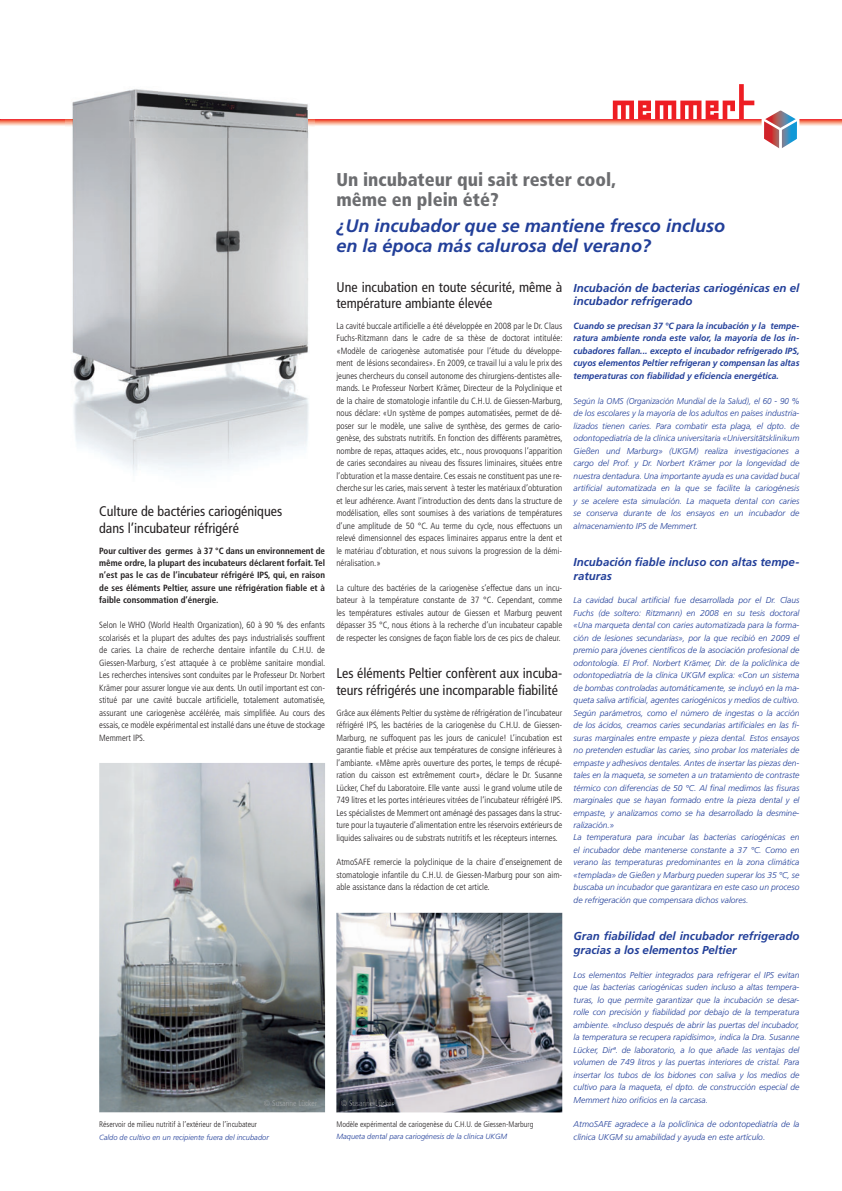
<style>
.page{position:relative;width:842px;height:1191px;background:#fff}
.page>*{position:absolute;margin:0;border:0;box-sizing:border-box;transform-origin:0 0}
.t1{font:900 condensed 18.5px/20px "Frutiger";color:#6c6d70}
.t2{font:italic 700 18px/19.5px "Frutiger";color:#223f99}
.t3{font:condensed 14px/16.8px "Frutiger";color:#231f20}
.t4{font:italic 700 11.5px/13.8px "Frutiger";color:#223f99}
.t5{font:300 condensed 9px/12.5px "Frutiger";color:#231f20;text-align:justify}
.t6{font:italic 700 9px/12.5px "Frutiger";color:#223f99;text-align:justify;scale:.95 1}
.t7{font:700 condensed 9px/12.5px "Frutiger";color:#231f20;text-align:justify}
.t8{font:italic 300 8.5px/12.5px "Frutiger";color:#223f99}
.t9{font:italic 300 8.5px/12.5px "Frutiger";color:#223f99;text-align:justify;scale:.95 1}
.t10{font:300 condensed 8px "Frutiger";color:#231f20}
.t11{font:300 condensed 8px "Frutiger";color:#abadb0}
.t12{font:300 condensed 8px "Frutiger";color:#8b888f}
.t13{font:italic 300 7.5px "Frutiger";color:#223f99}
.s1{color:#aaaeb0}
.s2{color:#abacaf}
.s3{color:#aeb0b2}
.s4{color:#acafb0}
.s5{color:#9c9c9e}
.s6{color:#97979b}
.s7{color:#a5a5aa}
.s8{color:#919093}
.s9{color:#8b898e}
</style>
<div class="page">
<svg style="left:0;top:84px;width:842px;height:64px"></svg>
<hr style="left:779px;top:129px;width:3px;height:23px;background:#fff">
<img style="left:66px;top:86px;width:249px;height:387px">
<img style="left:66px;top:119px;width:249px;height:7px">
<img style="left:73px;top:111px;width:234px;height:27px">
<img style="left:99px;top:763px;width:226px;height:349px">
<img style="left:336px;top:912px;width:226px;height:200px">
<img style="left:264px;top:1099px;width:53px;height:6px">
<img style="left:341px;top:1100px;width:53px;height:6px">
<h1 class="t1" style="left:336px;top:171px;width:281px">Un incubateur qui sait rester cool, même en plein été?</h1>
<h2 class="t2" style="left:336px;top:217px;width:390px">¿Un incubador que se mantiene fresco incluso en la época más calurosa del verano?</h2>
<h3 class="t3" style="left:99px;top:504px;width:184px">Culture de bactéries cariogéniques dans l’incubateur réfrigéré</h3>
<p class="t7" style="left:99px;top:545px;width:227px">Pour cultiver des germes à 37 °C dans un environnement de même ordre, la plupart des incubateurs déclarent forfait. Tel n’est pas le cas de l’incubateur réfrigéré IPS, qui, en raison de ses éléments Peltier, assure une réfrigération fiable et à faible consommation d’énergie.</p>
<p class="t5" style="left:99px;top:620px;width:228px">Selon le WHO (World Health Organization), 60 à 90 % des enfants scolarisés et la plupart des adultes des pays industrialisés souffrent de caries. La chaire de recherche dentaire infantile du C.H.U. de Giessen-Marburg, s’est attaquée à ce problème sanitaire mondial.<br>Les recherches intensives sont conduites par le Professeur Dr. Norbert Krämer pour assurer longue vie aux dents. Un outil important est con - stitué par une cavité buccale artificielle, totalement automatisée, assurant une cariogenèse accélérée, mais simplifiée. Au cours des essais, ce modèle expérimental est installé dans une étuve de stockage Memmert IPS.</p>
<h3 class="t3" style="left:336px;top:279px;width:227px">Une incubation en toute sécurité, même à température ambiante élevée</h3>
<p class="t5" style="left:336px;top:320px;width:228px">La cavité buccale artificielle a été développée en 2008 par le Dr. Claus Fuchs-Ritzmann dans le cadre de sa thèse de doctorat intitulée: «Modèle de cariogenèse automatisée pour l’étude du développe&shy;ment de lésions secondaires». En 2009, ce travail lui a valu le prix des jeunes chercheurs du conseil autonome des chirurgiens-dentistes alle&shy;mands. Le Professeur Norbert Krämer, Directeur de la Polyclinique et de la chaire de stomatologie infantile du C.H.U. de Giessen- Marburg, nous déclare: «Un système de pompes automatisées, permet de dé&shy;poser sur le modèle, une salive de synthèse, des germes de cario&shy;genèse, des substrats nutritifs. En fonction des différents paramètres, nombre de repas, attaques acides, etc., nous provoquons l’apparition de caries secondaires au niveau des fissures liminaires, situées entre l’obturation et la masse dentaire. Ces essais ne constituent pas une re&shy;cherche sur les caries, mais servent à tester les matériaux d’obturation et leur adhérence. Avant l’introduction des dents dans la structure de modélisation, elles sont soumises à des variations de températures d’une amplitude de 50 °C. Au terme du cycle, nous effectuons un relevé dimensionnel des espaces liminaires apparus entre la dent et le matériau d’obturation, et nous suivons la progression de la démi&shy;néralisation.»</p>
<p class="t5" style="left:336px;top:582px;width:227px">La culture des bactéries de la cariogenèse s’effectue dans un incu&shy;bateur à la température constante de 37 °C. Cependant, comme les températures estivales autour de Giessen et Marburg peuvent dépasser 35 °C, nous étions à la recherche d’un incubateur capable de respecter les consignes de façon fiable lors de ces pics de chaleur.</p>
<h3 class="t3" style="left:336px;top:666px;width:227px">Les éléments Peltier confèrent aux incuba&shy;teurs réfrigérés une incomparable fiabilité</h3>
<p class="t5" style="left:336px;top:707px;width:228px">Grâce aux éléments Peltier du système de réfrigération de l’incubateur réfrigéré IPS, les bactéries de la cariogenèse du C.H.U. de Giessen-Marburg, ne suffoquent pas les jours de canicule! L’incubation est garantie fiable et précise aux températures de consigne inférieures à l’ambiante. «Même après ouverture des portes, le temps de récupé&shy;ration du caisson est extrêmement court», déclare le Dr. Susanne Lücker, Chef du Laboratoire. Elle vante aussi le grand volume utile de 749 litres et les portes intérieures vitrées de l’incubateur réfrigéré IPS.<br>Les spécialistes de Memmert ont aménagé des passages dans la struc&shy;ture pour la tuyauterie d’alimentation entre les réservoirs extérieurs de liquides salivaires ou de substrats nutritifs et les récepteurs internes.</p>
<p class="t5" style="left:336px;top:856px;width:227px">AtmoSAFE remercie la polyclinique de la chaire d’enseignement de stomatologie infantile du C.H.U. de Giessen-Marburg pour son aim&shy;able assistance dans la rédaction de cet article.</p>
<p class="t11" style="left:264px;top:1099px;width:55px"><span class="s1">© S</span><span class="s2">usa</span><span class="s3">nne</span> Lücke<span class="s4">r</span></p>
<p class="t12" style="left:341px;top:1100px;width:55px"><span class="s5">© S</span>usa<span class="s6">nne</span> <span class="s7">Lü</span><span class="s8">cke</span><span class="s9">r</span></p>
<p class="t10" style="left:99px;top:1120px;width:159px">Réservoir de milieu nutritif à l’extérieur de l’incubateur</p>
<p class="t10" style="left:336px;top:1121px;width:199px">Modèle expérimental de cariogenèse du C.H.U. de Giessen-Marburg</p>
<p class="t13" style="left:99px;top:1134px;width:171px">Caldo de cultivo en un recipiente fuera del incubador</p>
<p class="t13" style="left:336px;top:1133px;width:172px">Maqueta dental para cariogénesis de la clínica UKGM</p>
<p class="t4" style="left:574px;top:281px;width:227px">Incubación de bacterias cariogénicas en el incubador refrigerado</p>
<p class="t6" style="left:574px;top:320px;width:239px">Cuando se precisan 37 °C para la incubación y la tempe&shy;ratura ambiente ronda este valor, la mayoría de los in&shy;cubadores fallan... excepto el incubador refrigerado IPS, cuyos elementos Peltier refrigeran y compensan las altas temperaturas con fiabilidad y eficiencia energética.</p>
<p class="t9" style="left:574px;top:395px;width:239px">Según la OMS (Organización Mundial de la Salud), el 60 - 90 % de los escolares y la mayoría de los adultos en países industria&shy;lizados tienen caries. Para combatir esta plaga, el dpto. de odontopediatría de la clínica universitaria «Universitäts klinikum Gießen und Marburg» (UKGM) realiza investiga ciones a cargo del Prof. y Dr. Norbert Krämer por la longevidad de nuestra dentadura. Una importante ayuda es una cavidad bucal artificial automatizada en la que se facilite la cariogé nesis y se acelere esta simulación. La maqueta dental con caries se conserva durante de los ensayos en un incubador de almacenamiento IPS de Memmert.</p>
<p class="t4" style="left:574px;top:556px;width:227px">Incubación fiable incluso con altas tempe&shy;raturas</p>
<p class="t8" style="left:574px;top:595px;width:227px">La cavidad bucal artificial fue desarrollada por el Dr. Claus Fuchs (de soltero: Ritzmann) en 2008 en su tesis doctoral «Una marqueta dental con caries automatizada para la forma&shy;ción de lesiones secundarias», por la que recibió en 2009 el premio para jóvenes científicos de la asociación profesional de odontología. El Prof. Norbert Krämer, Dir. de la policlínica de odontopediatría de la clínica UKGM explica: «Con un sistema de bombas controladas automáticamente, se incluyó en la ma&shy;queta saliva artificial, agentes cariogénicos y medios de cultivo.<br>Según parámetros, como el número de ingestas o la acción de los ácidos, creamos caries secundarias artificiales en las fi&shy;suras marginales entre empaste y pieza dental. Estos ensayos no pretenden estudiar las caries, sino probar los materiales de empaste y adhesivos dentales. Antes de insertar las piezas den&shy;tales en la maqueta, se someten a un tratamiento de contraste térmico con diferencias de 50 °C. Al final medimos las fisuras marginales que se hayan formado entre la pieza dental y el empaste, y analizamos como se ha desarrollado la desmine&shy;ralización.»<br>La temperatura para incubar las bacterias cariogénicas en el incubador debe mantenerse constante a 37 °C. Como en verano las temperaturas predominantes en la zona climática «templada» de Gießen y Marburg pueden superar los 35 °C, se buscaba un incubador que garantizara en este caso un proceso de refrigeración que compensara dichos valores.</p>
<p class="t4" style="left:574px;top:930px;width:227px">Gran fiabilidad del incubador refrigerado gracias a los elementos Peltier</p>
<p class="t8" style="left:574px;top:969px;width:227px;text-align:justify">Los elementos Peltier integrados para refrigerar el IPS evitan que las bacterias cariogénicas suden incluso a altas tempera&shy;turas, lo que permite garantizar que la incubación se desar&shy;rolle con precisión y fiabilidad por debajo de la temperatura ambiente. «Incluso después de abrir las puertas del incubador, la temperatura se recupera rapidísimo», indica la Dra. Susanne Lücker, Dirª. de laboratorio, a lo que añade las ventajas del volumen de 749 litros y las puertas interiores de cristal. Para insertar los tubos de los bidones con saliva y los medios de cultivo para la maqueta, el dpto. de construcción especial de Memmert hizo orificios en la carcasa.</p>
<p class="t8" style="left:574px;top:1119px;width:227px">AtmoSAFE agradece a la policlínica de odontopediatría de la clínica UKGM su amabilidad y ayuda en este artículo.</p>
</div>
